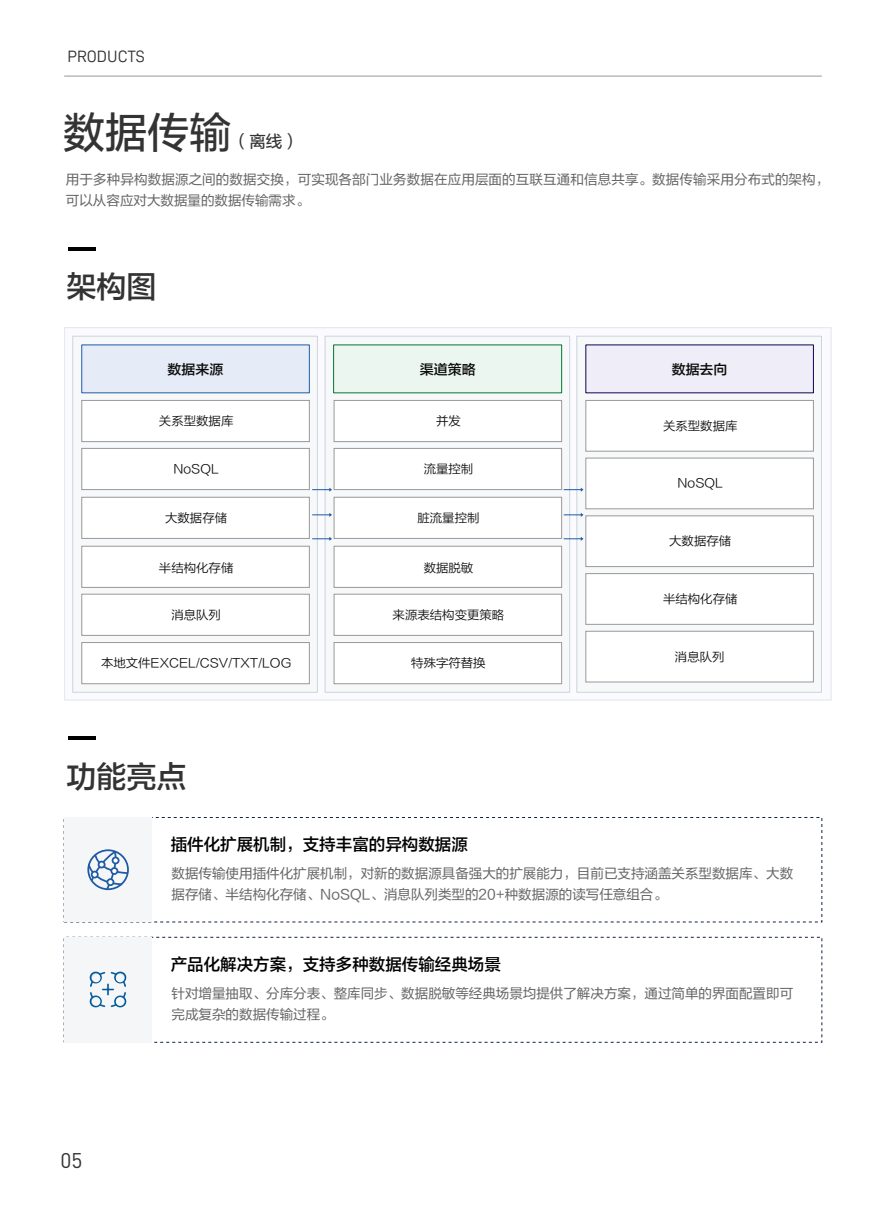
<style>
.page{position:relative;width:894px;height:1212px;background:#fff}
.page>*{position:absolute;margin:0;border:0;box-sizing:border-box;transform-origin:0 0}
.t1{font:42px "FZLTZHUNHJW GB1 0";color:#333}
.t2{font:30px "FZLTZHJW GB1 0";color:#333}
.t3{font:21px "DIN";color:#333}
.t4{font:16.5px "FZLTZHJW GB1 0";color:#000}
.t5{font:16.5px "D DIN";color:#333}
.t6{font:16.5px "FZLTZHUNHJW GB1 0";color:#333}
.t7{font:13.5px/21px "FZLTHJW GB1 0";color:#666}
.t8{font:13.5px "FZLTZHJW GB1 0";color:#0a0b09}
.t9{font:12px "FZLTXIHJW GB1 0";color:#0a0b09}
</style>
<div class="page">
<svg style="left:64px;top:327px;width:767px;height:374px"></svg>
<svg style="left:73px;top:336px;width:244px;height:356px"></svg>
<div style="left:82px;top:400px;width:227px;height:42px;background:#fff;border:1px solid #999"></div>
<div style="left:82px;top:448px;width:227px;height:42px;background:#fff;border:1px solid #999"></div>
<div style="left:82px;top:497px;width:227px;height:41px;background:#fff;border:1px solid #999"></div>
<div style="left:82px;top:546px;width:227px;height:41px;background:#fff;border:1px solid #999"></div>
<div style="left:82px;top:594px;width:227px;height:41px;background:#fff;border:1px solid #999"></div>
<div style="left:82px;top:642px;width:227px;height:42px;background:#fff;border:1px solid #999"></div>
<div style="left:81px;top:345px;width:228px;height:48px;background:#e6ecf7"></div>
<svg style="left:325px;top:336px;width:244px;height:356px"></svg>
<div style="left:334px;top:400px;width:227px;height:42px;background:#fff;border:1px solid #999"></div>
<div style="left:334px;top:448px;width:227px;height:42px;background:#fff;border:1px solid #999"></div>
<div style="left:334px;top:497px;width:227px;height:41px;background:#fff;border:1px solid #999"></div>
<div style="left:334px;top:546px;width:227px;height:41px;background:#fff;border:1px solid #999"></div>
<div style="left:334px;top:594px;width:227px;height:41px;background:#fff;border:1px solid #999"></div>
<div style="left:334px;top:642px;width:227px;height:42px;background:#fff;border:1px solid #999"></div>
<div style="left:333px;top:345px;width:228px;height:48px;background:#ecf6f1"></div>
<svg style="left:576px;top:336px;width:245px;height:356px"></svg>
<div style="left:585px;top:400px;width:228px;height:51px;background:#fff;border:1px solid #999"></div>
<div style="left:585px;top:458px;width:228px;height:51px;background:#fff;border:1px solid #999"></div>
<div style="left:585px;top:516px;width:228px;height:51px;background:#fff;border:1px solid #999"></div>
<div style="left:585px;top:574px;width:228px;height:50px;background:#fff"></div>
<div style="left:585px;top:631px;width:228px;height:51px;background:#fff;border:1px solid #999"></div>
<div style="left:585px;top:345px;width:228px;height:48px;background:#efeef8"></div>
<svg style="left:312px;top:488px;width:20px;height:4px"></svg>
<svg style="left:312px;top:513px;width:20px;height:4px"></svg>
<svg style="left:312px;top:537px;width:20px;height:4px"></svg>
<svg style="left:563px;top:488px;width:20px;height:4px"></svg>
<svg style="left:563px;top:513px;width:20px;height:4px"></svg>
<svg style="left:563px;top:537px;width:20px;height:4px"></svg>
<hr style="left:68px;top:247px;width:27px;height:3px;background:#000">
<hr style="left:68px;top:736px;width:27px;height:3px;background:#000">
<hr style="left:64px;top:76px;width:757px;height:1px;background:#979797">
<div style="left:64px;top:817px;width:88px;height:105px;background:#f5f6f8"></div>
<div style="left:87px;top:849px;width:42px;height:41px;border:2px solid #1f5aa5;border-radius:50%"></div>
<svg style="left:87px;top:852px;width:42px;height:39px"></svg>
<div style="left:110px;top:867px;width:8px;height:8px;border:2px solid #1f5aa5;border-radius:50%"></div>
<div style="left:98px;top:862px;width:7px;height:6px;background:#f5f6f8;border-radius:50%"></div>
<div style="left:98px;top:861px;width:7px;height:7px;border:2px solid #1f5aa5;border-radius:50%"></div>
<div style="left:112px;top:857px;width:7px;height:6px;background:#fff;border-radius:50%"></div>
<div style="left:112px;top:857px;width:7px;height:7px;border:2px solid #1f5aa5;border-radius:50%"></div>
<div style="left:64px;top:937px;width:88px;height:105px;background:#f5f6f8"></div>
<img style="left:89px;top:971px;width:38px;height:37px">
<div style="left:92px;top:974px;width:8px;height:8px;background:#f5f6f8;border-radius:50%"></div>
<div style="left:92px;top:997px;width:8px;height:9px;background:#f5f6f8;border-radius:50%"></div>
<div style="left:116px;top:974px;width:8px;height:8px;background:#f5f6f8;border-radius:50%"></div>
<div style="left:116px;top:997px;width:8px;height:9px;background:#f5f6f8;border-radius:50%"></div>
<p class="t5" style="left:67px;top:48px;width:79px">PRODUCTS</p>
<h1 class="t1" style="left:63px;top:111px;width:169px">数据传输</h1>
<p class="t6" style="left:233px;top:133px;width:67px">（离线）</p>
<p class="t7" style="left:66px;top:169px;width:764px">用于多种异构数据源之间的数据交换，可实现各部门业务数据在应用层面的互联互通和信息共享。数据传输采用分布式的架构，可以从容应对大数据量的数据传输需求。</p>
<h2 class="t2" style="left:66px;top:272px;width:91px">架构图</h2>
<p class="t8" style="left:167px;top:362px;width:57px">数据来源</p>
<p class="t9" style="left:159px;top:415px;width:76px">关系型数据库</p>
<p class="t9" style="left:173px;top:463px;width:47px">NoSQL</p>
<p class="t9" style="left:165px;top:512px;width:64px">大数据存储</p>
<p class="t9" style="left:159px;top:562px;width:76px">半结构化存储</p>
<p class="t9" style="left:171px;top:609px;width:51px">消息队列</p>
<p class="t9" style="left:101px;top:657px;width:192px">本地文件EXCEL/CSV/TXT/LOG</p>
<h2 class="t2" style="left:66px;top:761px;width:121px">功能亮点</h2>
<p class="t8" style="left:420px;top:362px;width:57px">渠道策略</p>
<p class="t9" style="left:436px;top:415px;width:26px">并发</p>
<p class="t9" style="left:423px;top:463px;width:51px">流量控制</p>
<p class="t9" style="left:417px;top:512px;width:64px">脏流量控制</p>
<p class="t9" style="left:423px;top:562px;width:51px">数据脱敏</p>
<p class="t9" style="left:392px;top:609px;width:113px">来源表结构变更策略</p>
<p class="t9" style="left:411px;top:657px;width:76px">特殊字符替换</p>
<p class="t8" style="left:671px;top:362px;width:57px">数据去向</p>
<p class="t9" style="left:662px;top:420px;width:76px">关系型数据库</p>
<p class="t9" style="left:677px;top:477px;width:47px">NoSQL</p>
<p class="t9" style="left:669px;top:535px;width:64px">大数据存储</p>
<p class="t9" style="left:662px;top:593px;width:76px">半结构化存储</p>
<p class="t9" style="left:674px;top:650px;width:51px">消息队列</p>
<p class="t4" style="left:171px;top:836px;width:298px">插件化扩展机制，支持丰富的异构数据源</p>
<p class="t7" style="left:171px;top:863px;width:622px">数据传输使用插件化扩展机制，对新的数据源具备强大的扩展能力，目前已支持涵盖关系型数据库、大数据存储、半结构化存储、NoSQL、消息队列类型的20+种数据源的读写任意组合。</p>
<h3 class="t3" style="left:61px;top:1153px;width:23px">05</h3>
<p class="t4" style="left:171px;top:956px;width:331px">产品化解决方案，支持多种数据传输经典场景</p>
<p class="t7" style="left:171px;top:983px;width:622px">针对增量抽取、分库分表、整库同步、数据脱敏等经典场景均提供了解决方案，通过简单的界面配置即可完成复杂的数据传输过程。</p>
</div>
